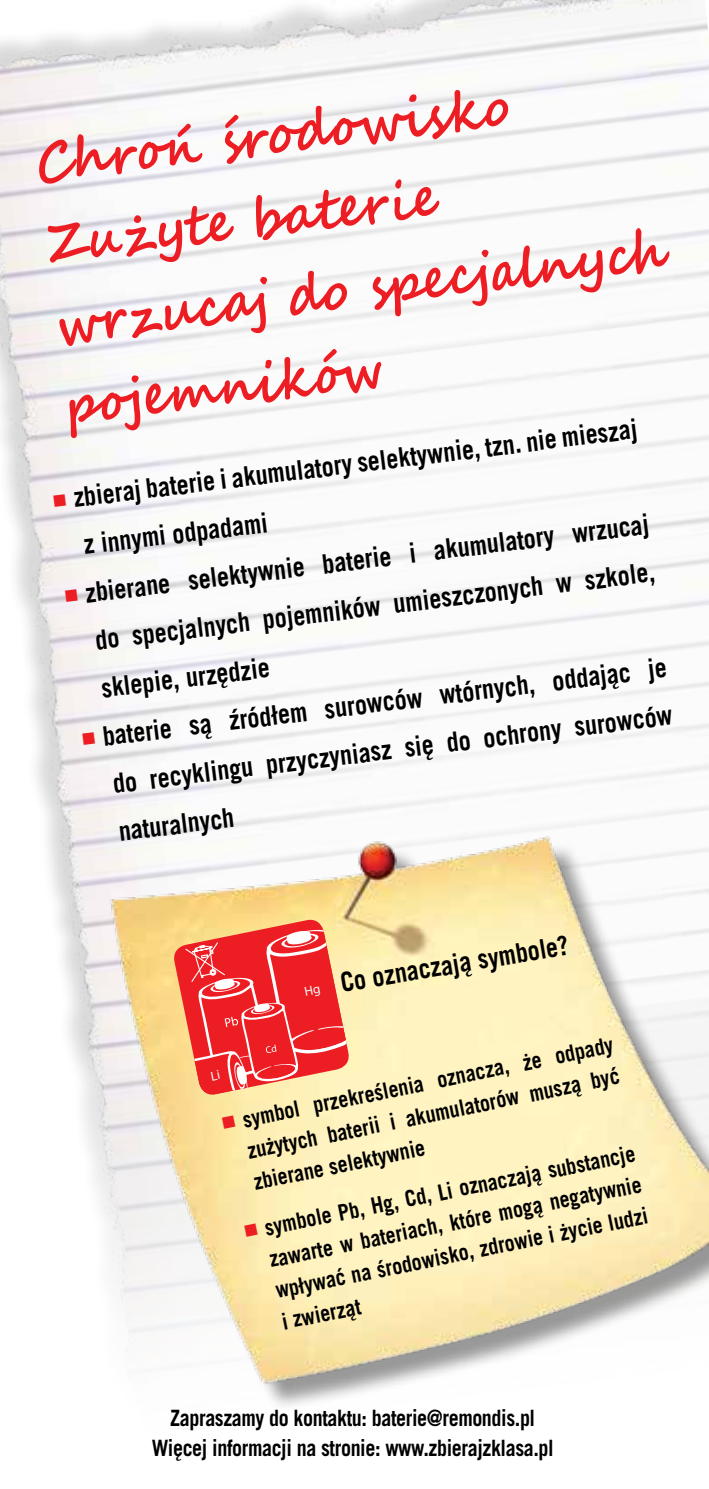
<style>
.page{position:relative;width:709px;height:1489px;background:#fff}
.page>*{position:absolute;margin:0;border:0;box-sizing:border-box;transform-origin:0 0}
.t1{font:700 55px/81.5px "Segoe Script";color:#ed1d24;scale:.9 1}
.t2{font:700 27px/48px "Trade Gothic LT Pro";color:#000;text-align:justify;scale:.89 1}
.t3{font:700 22.5px/32.2px "Trade Gothic LT Pro";letter-spacing:-.02em;color:#000;text-align:justify;scale:.89 1}
.s1{color:#ed1d24}
</style>
<div class="page">
<img style="left:0;top:0;width:709px;height:806px">
<img style="left:45px;top:784px;width:664px;height:622px">
<svg style="left:172px;top:919px;width:179px;height:177px;background:#f2695a"></svg>
<h1 class="t1" style="left:30px;top:124px;width:681px;rotate:-7deg">Chroń środowisko<br>Zużyte baterie wrzucaj do specjalnych pojemników</h1>
<p class="t2" style="left:75px;top:473px;width:634px;text-indent:-25px;rotate:-7deg"><sup>■</sup> zbieraj baterie i akumulatory selektywnie, tzn. nie mieszaj z innymi odpadami</p>
<p class="t2" style="left:87px;top:568px;width:634px;text-indent:-25px;rotate:-7deg"><sup>■</sup> zbierane selektywnie baterie i akumulatory wrzucaj do specjalnych pojemników umieszczonych w szkole, sklepie, urzędzie</p>
<p class="t2" style="left:104px;top:711px;width:634px;text-indent:-25px;rotate:-7deg"><sup>■</sup> baterie są źródłem surowców wtórnych, oddając je do recyklingu przyczyniasz się do ochrony surowców naturalnych</p>
<p class="t2" style="left:336px;top:959px;width:261px;rotate:-10deg">Co oznaczają symbole?</p>
<p class="t3" style="left:238px;top:1102px;width:428px;text-indent:-19px;rotate:-11deg"><span class="s1">■</span> symbol przekreślenia oznacza, że odpady zużytych baterii i akumulatorów muszą być zbierane selektywnie</p>
<p class="t3" style="left:260px;top:1210px;width:428px;text-indent:-19px;rotate:-11deg"><span class="s1">■</span> symbole Pb, Hg, Cd, Li oznaczają substancje zawarte w bateriach, które mogą negatywnie wpływać na środowisko, zdrowie i życie ludzi i zwierząt</p>
<p class="t3" style="left:152px;top:1402px;width:453px;line-height:30px;text-align:center">Zapraszamy do kontaktu: baterie@remondis.pl<br>Więcej informacji na stronie: www.zbierajzklasa.pl</p>
</div>
